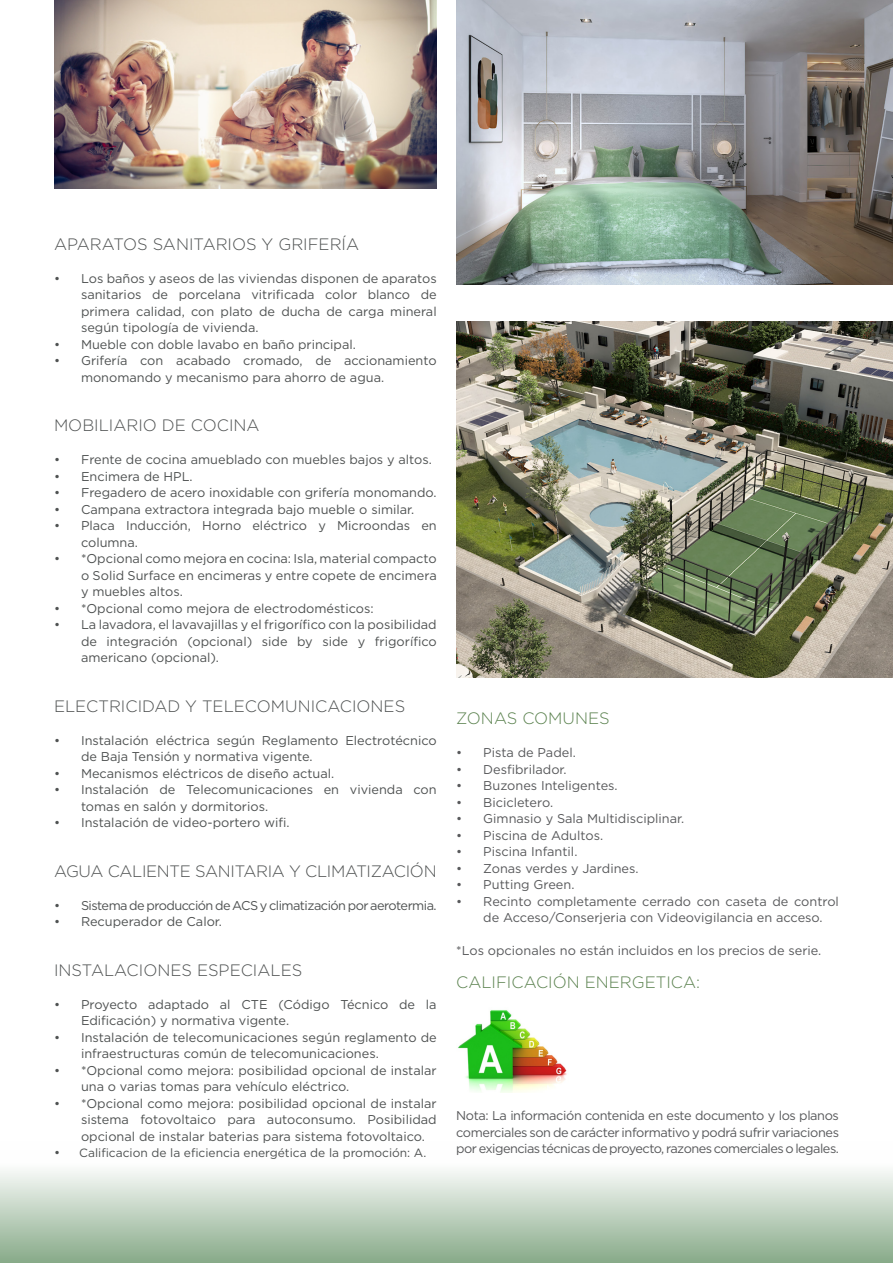
<style>
.page{position:relative;width:893px;height:1263px;background:#fff}
.page>*{position:absolute;margin:0;border:0;box-sizing:border-box;transform-origin:0 0}
.t1{font:300 16.5px "Gotham";color:#4e5151}
.t2{font:300 16.5px "Gotham";letter-spacing:-.02em;color:#4e5151}
.t3{font:300 16.5px "Gotham";color:#5b824f}
.t4{font:12.75px/16.5px "Gotham";color:#4e5151}
.t5{font:12.75px/16.5px "Gotham";color:#57585a}
.t6{font:12.75px "Gotham";letter-spacing:-.04em;color:#4e5151}
.t7{font:12px "Gotham";color:#4e5151}
.s1{font-size:12.75px}
</style>
<div class="page">
<div style="left:0;top:1142px;width:893px;height:121px;background:linear-gradient(to bottom,#fff,#8aac8b)"></div>
<img style="left:458px;top:1010px;width:109px;height:82px">
<img style="left:54px;top:0;width:383px;height:188px">
<img style="left:456px;top:321px;width:437px;height:356px">
<img style="left:456px;top:0;width:437px;height:285px">
<p class="t1" style="left:54px;top:233px;width:307px">APARATOS SANITARIOS Y GRIFERÍA</p>
<p class="t4" style="left:81px;top:269px;width:357px;text-align:justify;text-indent:-27px">• Los baños y aseos de las viviendas disponen de aparatos sanitarios de porcelana vitrificada color blanco de primera calidad, con plato de ducha de carga mineral según tipología de vivienda.</p>
<p class="t4" style="left:54px;top:335px;width:303px">• Mueble con doble lavabo en baño principal.</p>
<p class="t4" style="left:81px;top:352px;width:357px;text-indent:-27px">• Grifería con acabado cromado, de accionamiento monomando y mecanismo para ahorro de agua.</p>
<p class="t1" style="left:54px;top:415px;width:207px">MOBILIARIO DE COCINA</p>
<p class="t4" style="left:54px;top:451px;width:379px">• Frente de cocina amueblado con muebles bajos y altos.</p>
<p class="t4" style="left:54px;top:467px;width:140px">• Encimera de HPL.</p>
<p class="t4" style="left:54px;top:484px;width:384px">• Fregadero de acero inoxidable con grifería monomando.</p>
<p class="t4" style="left:54px;top:500px;width:362px">• Campana extractora integrada bajo mueble o similar.</p>
<p class="t4" style="left:81px;top:517px;width:357px;text-indent:-27px">• Placa Inducción, Horno eléctrico y Microondas en columna.</p>
<p class="t4" style="left:81px;top:550px;width:357px;text-align:justify;text-indent:-27px">• *Opcional como mejora en cocina: Isla, material compacto o Solid Surface en encimeras y entre copete de encimera y muebles altos.</p>
<p class="t4" style="left:54px;top:599px;width:321px">• *Opcional como mejora de electrodomésticos:</p>
<p class="t4" style="left:81px;top:616px;width:357px;text-align:justify;text-indent:-27px">• La lavadora, el lavavajillas y el frigorífico con la posibilidad de integración (opcional) side by side y frigorífico americano (opcional).</p>
<p class="t1" style="left:54px;top:695px;width:353px">ELECTRICIDAD Y TELECOMUNICACIONES</p>
<p class="t4" style="left:81px;top:731px;width:357px;text-indent:-27px">• Instalación eléctrica según Reglamento Electrotécnico de Baja Tensión y normativa vigente.</p>
<p class="t4" style="left:54px;top:764px;width:282px">• Mecanismos eléctricos de diseño actual.</p>
<p class="t4" style="left:81px;top:781px;width:357px;text-indent:-27px">• Instalación de Telecomunicaciones en vivienda con tomas en salón y dormitorios.</p>
<p class="t4" style="left:54px;top:814px;width:237px">• Instalación de video-portero wifi.</p>
<p class="t2" style="left:54px;top:860px;width:384px">AGUA CALIENTE SANITARIA Y CLIMATIZACIÓN</p>
<p class="t6" style="left:54px;top:897px;width:384px">• Sistema de producción de ACS y climatización por aerotermia.</p>
<p class="t4" style="left:54px;top:913px;width:170px">• Recuperador de Calor.</p>
<p class="t1" style="left:54px;top:959px;width:250px">INSTALACIONES ESPECIALES</p>
<p class="t4" style="left:81px;top:995px;width:357px;text-indent:-27px">• Proyecto adaptado al CTE (Código Técnico de la<br>Edificación) y normativa vigente.</p>
<p class="t4" style="left:81px;top:1028px;width:357px;text-indent:-27px">• Instalación de telecomunicaciones según reglamento de infraestructuras común de telecomunicaciones.</p>
<p class="t4" style="left:81px;top:1061px;width:357px;text-indent:-27px">• *Opcional como mejora: posibilidad opcional de instalar una o varias tomas para vehículo eléctrico.</p>
<p class="t4" style="left:81px;top:1094px;width:357px;text-align:justify;text-indent:-27px">• *Opcional como mejora: posibilidad opcional de instalar sistema fotovoltaico para autoconsumo. Posibilidad opcional de instalar baterias para sistema fotovoltaico.</p>
<p class="t7" style="left:54px;top:1145px;width:374px"><span class="s1">•</span> Calificacion de la eficiencia energética de la promoción: A.</p>
<p class="t3" style="left:456px;top:708px;width:155px">ZONAS COMUNES</p>
<p class="t5" style="left:456px;top:744px;width:121px">• Pista de Padel.</p>
<p class="t5" style="left:456px;top:760px;width:112px">• Desfibrilador.</p>
<p class="t5" style="left:456px;top:777px;width:163px">• Buzones Inteligentes.</p>
<p class="t5" style="left:456px;top:793px;width:98px">• Bicicletero.</p>
<p class="t5" style="left:456px;top:810px;width:230px">• Gimnasio y Sala Multidisciplinar.</p>
<p class="t5" style="left:456px;top:826px;width:148px">• Piscina de Adultos.</p>
<p class="t5" style="left:456px;top:843px;width:123px">• Piscina Infantil.</p>
<p class="t5" style="left:456px;top:859px;width:184px">• Zonas verdes y Jardines.</p>
<p class="t5" style="left:456px;top:876px;width:120px">• Putting Green.</p>
<p class="t5" style="left:483px;top:892px;width:357px;text-indent:-27px">• Recinto completamente cerrado con caseta de control de Acceso/Conserjeria con Videovigilancia en acceso.</p>
<p class="t5" style="left:456px;top:942px;width:367px">*Los opcionales no están incluidos en los precios de serie.</p>
<p class="t3" style="left:456px;top:972px;width:245px">CALIFICACIÓN ENERGETICA:</p>
<p class="t5" style="left:456px;top:1107px;width:384px;text-align:justify">Nota: La información contenida en este documento y los planos comerciales son de carácter informativo y podrá sufrir variaciones por exigencias técnicas de proyecto, razones comerciales o legales.</p>
</div>
